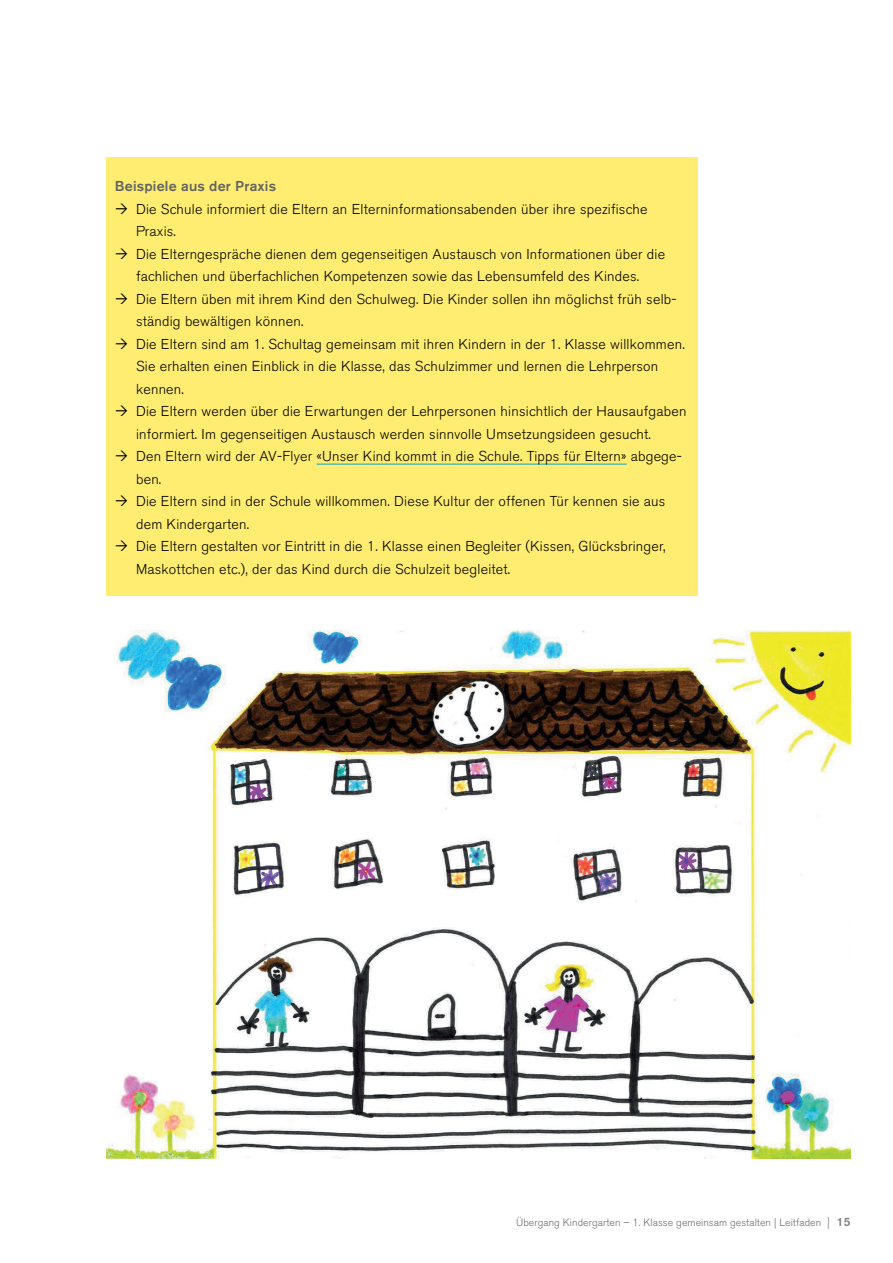
<style>
.page{position:relative;width:893px;height:1263px;background:#fff}
.page>*{position:absolute;margin:0;border:0;box-sizing:border-box;transform-origin:0 0}
.t1{font:300 14.25px/22.5px "Akzidenz Grotesk BE";letter-spacing:.015em;color:#000}
.t2{font:500 14.25px "Akzidenz Grotesk BE";letter-spacing:.015em;color:#636466}
.t3{font:300 10.5px "Akzidenz Grotesk BE";letter-spacing:.005em;color:#6d6e71}
.s1{font-size:12px;color:#808285}
.s2{font-weight:500;font-size:12px;color:#808285}
</style>
<div class="page">
<div style="left:106px;top:157px;width:591px;height:439px;background:#ffed71"></div>
<hr style="left:317px;top:464px;width:310px;height:1px;background:#00a6ce">
<img style="left:106px;top:630px;width:744px;height:529px">
<p class="t2" style="left:115px;top:177px;width:163px">Beispiele aus der Praxis</p>
<p class="t1" style="left:136px;top:198px;width:552px">Die Schule informiert die Eltern an Elterninformationsabenden über ihre spezifische Praxis.<br>Die Elterngespräche dienen dem gegenseitigen Austausch von Informationen über die fachlichen und überfachlichen Kompetenzen sowie das Lebensumfeld des Kindes.<br>Die Eltern üben mit ihrem Kind den Schulweg. Die Kinder sollen ihn möglichst früh selb&shy;ständig bewältigen können.<br>Die Eltern sind am 1. Schultag gemeinsam mit ihren Kindern in der 1. Klasse willkommen.<br>Sie erhalten einen Einblick in die Klasse, das Schulzimmer und lernen die Lehrperson kennen.<br>Die Eltern werden über die Erwartungen der Lehrpersonen hinsichtlich der Hausaufgaben informiert. Im gegenseitigen Austausch werden sinnvolle Umsetzungsideen gesucht.<br>Den Eltern wird der AV-Flyer «Unser Kind kommt in die Schule. Tipps für Eltern» abgege&shy;ben.<br>Die Eltern sind in der Schule willkommen. Diese Kultur der offenen Tür kennen sie aus dem Kindergarten.<br>Die Eltern gestalten vor Eintritt in die 1. Klasse einen Begleiter (Kissen, Glücksbringer, Maskottchen etc.), der das Kind durch die Schulzeit begleitet.</p>
<p class="t3" style="left:516px;top:1217px;width:336px">Übergang Kindergarten – 1. Klasse gemeinsam gestalten | Leitfaden <span class="s1">|</span> <span class="s2">15</span></p>
</div>
